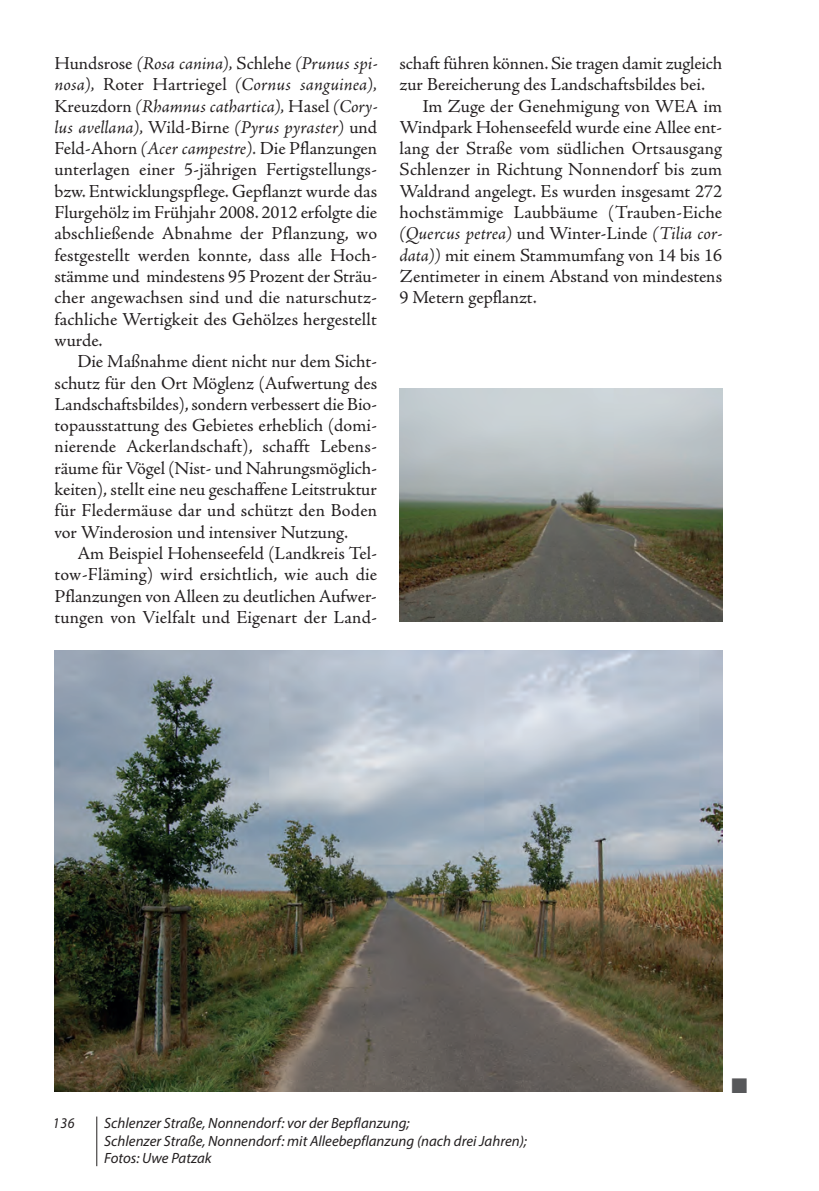
<style>
.page{position:relative;width:819px;height:1191px;background:#fff}
.page>*{position:absolute;margin:0;border:0;box-sizing:border-box;transform-origin:0 0}
.t1{font:21px "Zapf Dingbats ITC";color:#57585a}
.t2{font:18.38px/21.3px "Adobe Jenson Pro";color:#231f20;text-align:justify}
.t3{font:italic 18.38px "Adobe Jenson Pro";color:#231f20}
.t4{font:italic 14.88px/17.8px "Myriad Pro";color:#231f20}
.t5{font:italic 14.88px "Myriad Pro";color:#231f20;scale:.93 1}
.s1{font-style:italic}
.s2{font-style:normal}
</style>
<div class="page">
<hr style="left:96px;top:1116px;width:1px;height:50px;background:#231f20">
<img style="left:55px;top:650px;width:667px;height:441px">
<img style="left:399px;top:389px;width:323px;height:233px">
<p class="t2" style="left:55px;top:54px;width:324px">Hundsrose <span class="s1">(Rosa canina),</span> Schlehe <span class="s1">(Prunus spi&shy;nosa),</span> Roter Hartriegel <span class="s1">(Cornus sanguinea), </span>Kreuzdorn <span class="s1">(Rhamnus cathartica),</span> Hasel <span class="s1">(Cory&shy;lus avellana),</span> Wild-Birne <span class="s1">(Pyrus pyraster)</span> und Feld-Ahorn <span class="s1">(Acer campestre).</span> Die Pflanzungen unterlagen einer 5-jährigen Fertigstellungs&shy;bzw. Entwicklungspflege. Gepflanzt wurde das Flurgehölz im Frühjahr 2008. 2012 erfolgte die abschließende Abnahme der Pflanzung, wo festgestellt werden konnte, dass alle Hoch&shy;stämme und mindestens 95 Prozent der Sträu&shy;cher angewachsen sind und die naturschutz&shy;fachliche Wertigkeit des Gehölzes hergestellt wurde.</p>
<p class="t2" style="left:55px;top:353px;width:324px;text-indent:23px">Die Maßnahme dient nicht nur dem Sicht&shy;schutz für den Ort Möglenz (Aufwertung des Landschaftsbildes), sondern verbessert die Bio&shy;topausstattung des Gebietes erheblich (domi&shy;nierende Ackerlandschaft), schafft Lebens&shy;räume für Vögel (Nist- und Nahrungsmöglich&shy;keiten), stellt eine neu geschaffene Leitstruktur für Fledermäuse dar und schützt den Boden vor Winderosion und intensiver Nutzung.</p>
<p class="t2" style="left:55px;top:544px;width:324px;text-indent:23px">Am Beispiel Hohenseefeld (Landkreis Tel&shy;tow-Fläming) wird ersichtlich, wie auch die Pflanzungen von Alleen zu deutlichen Aufwer&shy;tungen von Vielfalt und Eigenart der Land-</p>
<p class="t2" style="left:399px;top:54px;width:324px">schaft führen können. Sie tragen damit zugleich</p>
<p class="t2" style="left:399px;top:76px;width:307px">zur Bereicherung des Landschaftsbildes bei.</p>
<p class="t2" style="left:422px;top:97px;width:301px">Im Zuge der Genehmigung von WEA im</p>
<p class="t2" style="left:399px;top:118px;width:324px">Windpark Hohenseefeld wurde eine Allee ent-</p>
<p class="t2" style="left:399px;top:140px;width:324px">lang der Straße vom südlichen Ortsausgang</p>
<p class="t2" style="left:399px;top:161px;width:324px">Schlenzer in Richtung Nonnendorf bis zum</p>
<p class="t2" style="left:399px;top:182px;width:324px">Waldrand angelegt. Es wurden insgesamt 272</p>
<p class="t2" style="left:399px;top:203px;width:324px">hochstämmige Laubbäume (Trauben-Eiche</p>
<p class="t3" style="left:399px;top:227px;width:323px">(Quercus petrea) <span class="s2">und Winter-Linde</span> (Tilia cor-</p>
<p class="t2" style="left:399px;top:246px;width:324px"><span class="s1">data))</span> mit einem Stammumfang von 14 bis 16</p>
<p class="t2" style="left:399px;top:267px;width:324px">Zentimeter in einem Abstand von mindestens</p>
<p class="t2" style="left:399px;top:289px;width:139px">9 Metern gepflanzt.</p>
<p class="t5" style="left:53px;top:1117px;width:25px">136</p>
<p class="t4" style="left:104px;top:1115px;width:424px">Schlenzer Straße, Nonnendorf: vor der Bepflanzung;<br>Schlenzer Straße, Nonnendorf: mit Alleebepflanzung (nach drei Jahren);<br>Fotos: Uwe Patzak</p>
<p class="t1" style="left:731px;top:1073px;width:17px">■</p>
</div>
